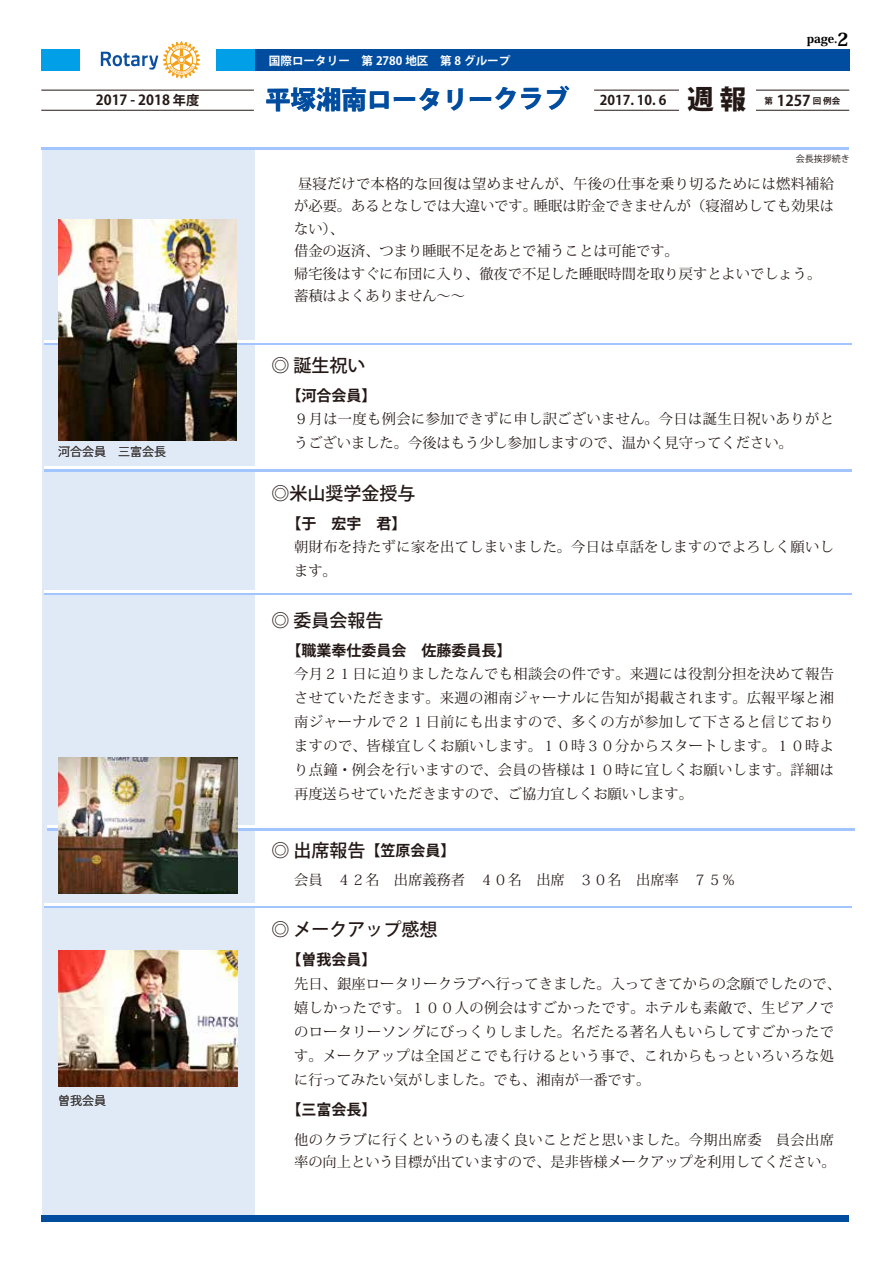
<style>
.page{position:relative;width:893px;height:1263px;background:#fff}
.page>*{position:absolute;margin:0;border:0;box-sizing:border-box;transform-origin:0 0}
.t1{font:800 25.35px "Koz Go Pr 6 N";letter-spacing:-.01em;color:#004da0}
.t2{font:500 18px "Koz Go Pro";color:#231815}
.t3{font:700 15px "Koz Go Pr 6 N";color:#231815}
.t4{font:14.25px/24px "Koz Min Pr 6 N";letter-spacing:.01em;color:#231815}
.t5{font:700 13.8px "Koz Go Pro";color:#231815}
.t6{font:12px "Koz Go Pro";color:#3e3a39}
.t7{font:800 12px "Koz Min Pr 6 N";color:#000}
.t8{font:700 11.55px "Koz Go Pro";color:#fff}
.t9{font:9px "Koz Go Pro";color:#231815}
.t10{font:700 8.55px "Koz Go Pro";color:#231815}
.s1{font-size:13.2px}
.s2{font-size:18px}
.s3{font-family:"Koz Go Pro";font-weight:700;font-size:13.35px;color:#231815}
.s4{font-size:26.55px;color:#231815}
.s5{font-size:14.85px}
.s6{font-family:"Koz Go Pro";font-weight:500;font-size:18px}
</style>
<div class="page">
<div style="left:42px;top:150px;width:212px;height:1065px;background:#e0e9f6"></div>
<hr style="left:44px;top:343px;width:808px;height:2px;background:#a2c4ff">
<hr style="left:44px;top:340px;width:808px;height:3px;background:#fff">
<hr style="left:44px;top:469px;width:808px;height:2px;background:#a2c4ff">
<hr style="left:44px;top:467px;width:808px;height:2px;background:#fff">
<hr style="left:44px;top:593px;width:808px;height:2px;background:#a2c4ff">
<hr style="left:44px;top:590px;width:808px;height:3px;background:#fff">
<hr style="left:47px;top:828px;width:808px;height:2px;background:#a2c4ff">
<hr style="left:47px;top:826px;width:808px;height:2px;background:#fff">
<hr style="left:44px;top:906px;width:808px;height:2px;background:#a2c4ff">
<hr style="left:44px;top:903px;width:808px;height:3px;background:#fff">
<hr style="left:41px;top:148px;width:808px;height:2px;background:#a2c4ff">
<div style="left:41px;top:1215px;width:808px;height:6px;background:#004da0"></div>
<hr style="left:594px;top:110px;width:255px;height:1px;background:#231815">
<hr style="left:594px;top:90px;width:255px;height:1px;background:#231815">
<div style="left:679px;top:75px;width:77px;height:47px;background:#fff"></div>
<div style="left:254px;top:50px;width:595px;height:21px;background:#004da0"></div>
<svg style="left:101px;top:41px;width:99px;height:37px"></svg>
<hr style="left:41px;top:110px;width:213px;height:1px;background:#231815">
<hr style="left:41px;top:90px;width:213px;height:1px;background:#231815">
<div style="left:41px;top:50px;width:39px;height:21px;background:#009fe8"></div>
<div style="left:216px;top:50px;width:38px;height:21px;background:#009fe8"></div>
<img style="left:58px;top:219px;width:179px;height:221px">
<img style="left:58px;top:758px;width:179px;height:136px">
<img style="left:58px;top:950px;width:179px;height:136px">
<p class="t5" style="left:96px;top:91px;width:105px">2017 - 2018 <span class="s1">年度</span></p>
<p class="t6" style="left:58px;top:444px;width:109px">河合会員　三富会長</p>
<p class="t6" style="left:58px;top:1092px;width:49px">曽我会員</p>
<p class="t8" style="left:269px;top:53px;width:243px">国際ロータリー　第 2780 地区　第 8 グループ</p>
<p class="t7" style="left:807px;top:32px;width:43px">page.<span class="s2">2</span></p>
<h1 class="t1" style="left:266px;top:85px;width:482px">平塚湘南ロータリークラブ <span class="s3">2017. 10. 6</span> <span class="s4">週 報</span></h1>
<p class="t10" style="left:765px;top:96px;width:77px">第 <span class="s5">1257</span> 回 例会</p>
<p class="t9" style="left:796px;top:153px;width:55px">会長挨拶続き</p>
<p class="t4" style="left:294px;top:173px;width:542px;line-height:22.5px">昼寝だけで本格的な回復は望めませんが、午後の仕事を乗り切るためには燃料補給が必要。あるとなしでは大違いです。睡眠は貯金できませんが（寝溜めしても効果はない）、<br>借金の返済、つまり睡眠不足をあとで補うことは可能です。<br>帰宅後はすぐに布団に入り、徹夜で不足した睡眠時間を取り戻すとよいでしょう。蓄積はよくありません～～</p>
<p class="t2" style="left:272px;top:354px;width:96px">◎ 誕生祝い</p>
<p class="t3" style="left:287px;top:387px;width:91px">【河合会員】</p>
<p class="t4" style="left:294px;top:407px;width:541px">９月は一度も例会に参加できずに申し訳ございません。今日は誕生日祝いありがとうございました。今後はもう少し参加しますので、温かく見守ってください。</p>
<p class="t2" style="left:272px;top:482px;width:146px">◎米山奨学金授与</p>
<p class="t3" style="left:287px;top:515px;width:122px">【于　宏宇　君】</p>
<p class="t4" style="left:294px;top:535px;width:541px">朝財布を持たずに家を出てしまいました。今日は卓話をしますのでよろしく願いします。</p>
<p class="t2" style="left:272px;top:609px;width:114px">◎ 委員会報告</p>
<p class="t3" style="left:287px;top:642px;width:227px">【職業奉仕委員会　佐藤委員長】</p>
<p class="t4" style="left:294px;top:662px;width:542px;text-align:justify">今月２１日に迫りましたなんでも相談会の件です。来週には役割分担を決めて報告させていただきます。来週の湘南ジャーナルに告知が掲載されます。広報平塚と湘南ジャーナルで２１日前にも出ますので、多くの方が参加して下さると信じておりますので、皆様宜しくお願いします。１０時３０分からスタートします。１０時より点鐘・例会を行いますので、会員の皆様は１０時に宜しくお願いします。詳細は再度送らせていただきますので、ご協力宜しくお願いします。</p>
<p class="t3" style="left:272px;top:842px;width:186px"><span class="s6">◎ 出席報告</span>【笠原会員】</p>
<p class="t4" style="left:294px;top:868px;width:443px">会員　４２名　出席義務者　４０名　出席　３０名　出席率　７５％</p>
<p class="t2" style="left:272px;top:918px;width:168px">◎ メークアップ感想</p>
<p class="t3" style="left:287px;top:951px;width:91px">【曽我会員】</p>
<p class="t4" style="left:294px;top:971px;width:548px">先日、銀座ロータリークラブへ行ってきました。入ってきてからの念願でしたので、嬉しかったです。１００人の例会はすごかったです。ホテルも素敵で、生ピアノでのロータリーソングにびっくりしました。名だたる著名人もいらしてすごかったです。メークアップは全国どこでも行けるという事で、これからもっといろいろな処に行ってみたい気がしました。でも、湘南が一番です。</p>
<p class="t3" style="left:287px;top:1101px;width:91px">【三富会長】</p>
<p class="t4" style="left:294px;top:1128px;width:543px;line-height:22.5px">他のクラブに行くというのも凄く良いことだと思いました。今期出席委　員会出席率の向上という目標が出ていますので、是非皆様メークアップを利用してください。</p>
</div>
